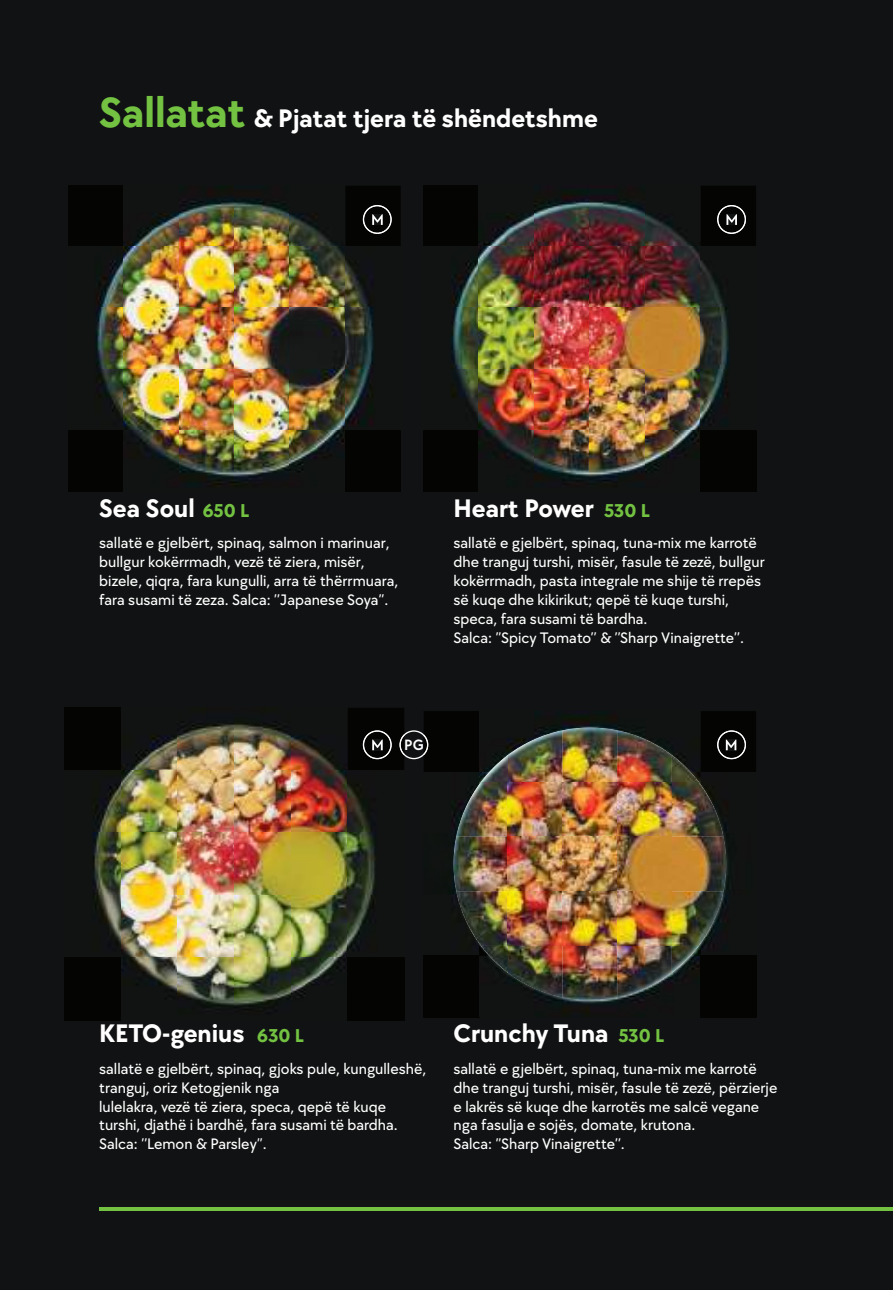
<style>
.page{position:relative;width:893px;height:1290px;background:#111213}
.page>*{position:absolute;margin:0;border:0;box-sizing:border-box;transform-origin:0 0}
.t1{font:700 26.25px "TT Chocolates";color:#fff}
.t2{font:500 15.75px/18.9px "TT Chocolates";color:#fff}
.t3{font:600 15.4px "TT Chocolates";color:#fff}
.s1{font-size:43.75px;color:#73c242}
.s2{font-size:19.25px;color:#73c242}
</style>
<div class="page">
<svg style="left:404px;top:730px;width:20px;height:29px"></svg>
<hr style="left:99px;top:1207px;width:794px;height:3px;background:#73c242">
<img style="left:68px;top:186px;width:333px;height:306px">
<img style="left:363px;top:205px;width:29px;height:29px">
<img style="left:424px;top:186px;width:332px;height:306px">
<img style="left:717px;top:205px;width:29px;height:29px">
<img style="left:65px;top:708px;width:339px;height:312px">
<img style="left:363px;top:730px;width:29px;height:29px">
<img style="left:399px;top:734px;width:5px;height:21px">
<img style="left:424px;top:711px;width:84px;height:61px">
<img style="left:545px;top:711px;width:77px;height:19px">
<img style="left:672px;top:711px;width:84px;height:61px">
<svg style="left:479px;top:772px;width:2px;height:10px"></svg>
<svg style="left:699px;top:772px;width:2px;height:10px"></svg>
<img style="left:452px;top:871px;width:4px;height:23px">
<img style="left:724px;top:834px;width:4px;height:60px">
<img style="left:424px;top:895px;width:55px;height:122px">
<svg style="left:479px;top:946px;width:2px;height:10px"></svg>
<svg style="left:699px;top:946px;width:2px;height:10px"></svg>
<img style="left:701px;top:894px;width:55px;height:62px">
<img style="left:551px;top:997px;width:92px;height:18px">
<img style="left:672px;top:956px;width:84px;height:61px">
<img style="left:424px;top:734px;width:4px;height:21px">
<img style="left:717px;top:730px;width:29px;height:29px">
<img style="left:481px;top:755px;width:27px;height:27px">
<img style="left:508px;top:730px;width:54px;height:52px">
<img style="left:562px;top:727px;width:55px;height:55px">
<img style="left:617px;top:730px;width:55px;height:52px">
<img style="left:672px;top:755px;width:27px;height:27px">
<img style="left:456px;top:782px;width:268px;height:54px">
<img style="left:453px;top:836px;width:273px;height:55px">
<img style="left:456px;top:891px;width:268px;height:55px">
<img style="left:481px;top:946px;width:27px;height:27px">
<img style="left:508px;top:946px;width:54px;height:51px">
<img style="left:562px;top:946px;width:55px;height:54px">
<img style="left:617px;top:946px;width:55px;height:51px">
<img style="left:672px;top:946px;width:27px;height:27px">
<h1 class="t1" style="left:99px;top:100px;width:500px"><span class="s1">Sallatat</span> &amp; Pjatat tjera të shëndetshme</h1>
<h1 class="t1" style="left:99px;top:489px;width:152px">Sea Soul <span class="s2">650 L</span></h1>
<p class="t2" style="left:99px;top:533px;width:301px">sallatë e gjelbërt, spinaq, salmon i marinuar, bullgur kokërrmadh, vezë të ziera, misër, bizele, qiqra, fara kungulli, arra të thërrmuara, fara susami të zeza. Salca: ’’Japanese Soya’’.</p>
<h1 class="t1" style="left:453px;top:489px;width:198px">Heart Power <span class="s2">530 L</span></h1>
<p class="t2" style="left:453px;top:533px;width:313px">sallatë e gjelbërt, spinaq, tuna-mix me karrotë dhe tranguj turshi, misër, fasule të zezë, bullgur kokërrmadh, pasta integrale me shije të rrepës së kuqe dhe kikirikut; qepë të kuqe turshi, speca, fara susami të bardha.<br>Salca: ’’Spicy Tomato’’ &amp; ’’Sharp Vinaigrette’’.</p>
<p class="t3" style="left:404px;top:734px;width:21px">PG</p>
<h1 class="t1" style="left:99px;top:1014px;width:207px">KETO-genius <span class="s2">630 L</span></h1>
<p class="t2" style="left:99px;top:1058px;width:329px">sallatë e gjelbërt, spinaq, gjoks pule, kungulleshë, tranguj, oriz Ketogjenik nga<br>lulelakra, vezë të ziera, speca, qepë të kuqe turshi, djathë i bardhë, fara susami të bardha.<br>Salca: ’’Lemon &amp; Parsley’’.</p>
<h1 class="t1" style="left:453px;top:1014px;width:212px">Crunchy Tuna <span class="s2">530 L</span></h1>
<p class="t2" style="left:453px;top:1058px;width:325px">sallatë e gjelbërt, spinaq, tuna-mix me karrotë dhe tranguj turshi, misër, fasule të zezë, përzierje e lakrës së kuqe dhe karrotës me salcë vegane nga fasulja e sojës, domate, krutona.<br>Salca: ’’Sharp Vinaigrette’’.</p>
</div>
